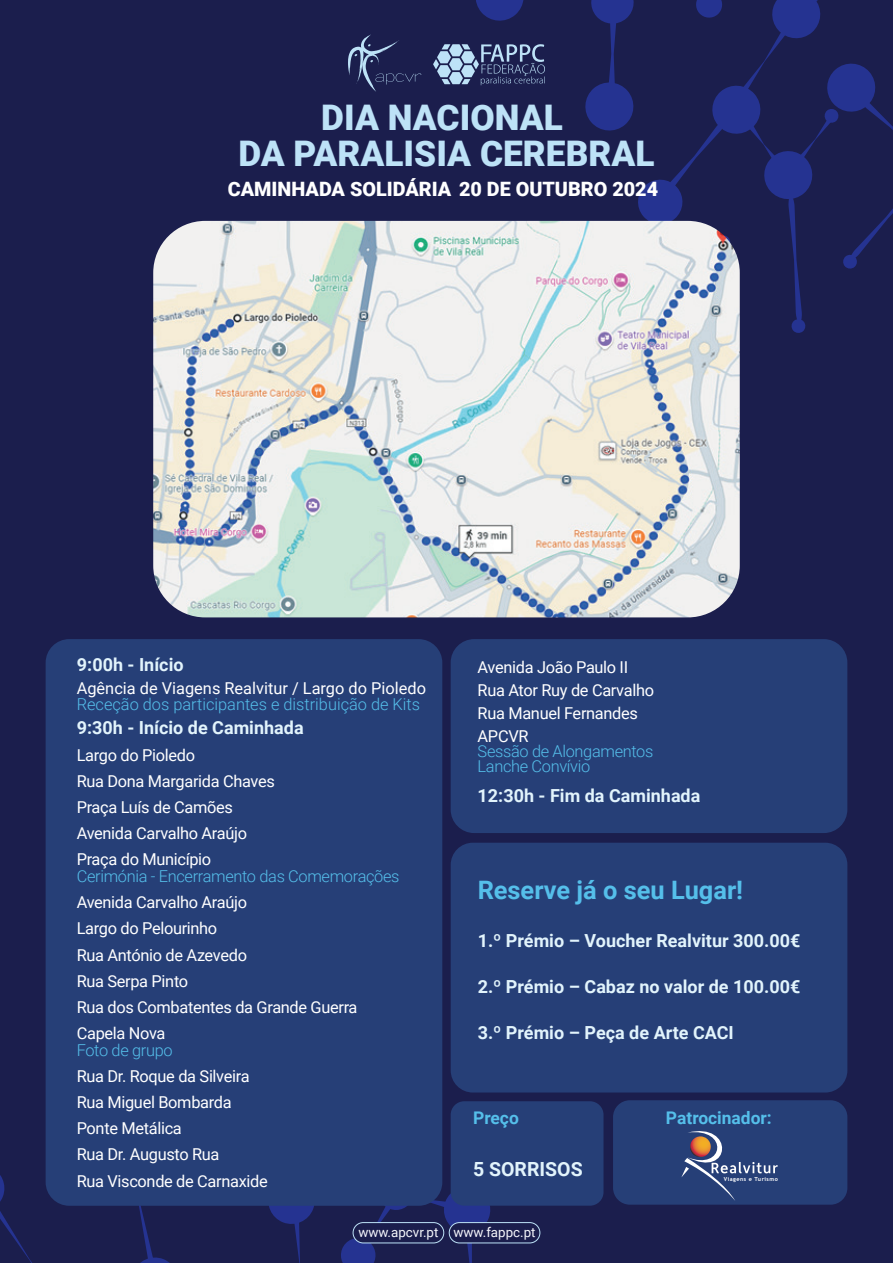
<style>
.page{position:relative;width:893px;height:1263px;background:#1b1e4d}
.page>*{position:absolute;margin:0;border:0;box-sizing:border-box;transform-origin:0 0}
.t1{font:900 35.25px/36.3px "Roboto";color:#bde2f7;text-align:center}
.t2{font:700 25.35px "Roboto";color:#55bfea}
.t3{font:900 19.8px "Roboto";color:#fff}
.t4{font:700 19.5px "Roboto";color:#e2f4fc}
.t5{font:700 18px "Roboto";color:#e2f4fc}
.t6{font:700 17.4px "Roboto";color:#55bfea}
.t7{font:16.35px/26.2px "Roboto";letter-spacing:-.02em;color:#fff}
.t8{font:300 16.35px/15px "Roboto";letter-spacing:-.02em;color:#55bfea}
.t9{font:300 16.35px "Roboto";color:#55bfea}
.t10{font:16.35px "Roboto";color:#fff}
.t11{font:13.35px "Roboto";color:#f5f6fb}
.t12{font:700 5.55px "Trebuchet MS";letter-spacing:.08em;color:#fff}
</style>
<div class="page">
<svg style="left:476px;top:0;width:48px;height:21px"></svg>
<svg style="left:582px;top:0;width:311px;height:333px"></svg>
<svg style="left:139px;top:1206px;width:175px;height:57px"></svg>
<svg style="left:0;top:1162px;width:56px;height:101px"></svg>
<svg style="left:341px;top:1173px;width:152px;height:90px"></svg>
<svg style="left:433px;top:44px;width:112px;height:41px"></svg>
<svg style="left:348px;top:35px;width:73px;height:57px"></svg>
<div style="left:353px;top:1222px;width:91px;height:21px;background:#1b1e4d;border-radius:10px"></div>
<div style="left:353px;top:1222px;width:91px;height:21px;border:1px solid #bde2f7;border-radius:10px"></div>
<div style="left:449px;top:1222px;width:91px;height:21px;background:#1b1e4d;border-radius:10px"></div>
<div style="left:449px;top:1222px;width:91px;height:21px;border:1px solid #bde2f7;border-radius:10px"></div>
<div style="left:451px;top:843px;width:396px;height:249px;background:#263f77;border-radius:22px"></div>
<div style="left:451px;top:1101px;width:152px;height:105px;background:#263f77;border-radius:14px"></div>
<div style="left:613px;top:1100px;width:234px;height:105px;background:#263f77;border-radius:17px"></div>
<div style="left:46px;top:639px;width:396px;height:567px;background:#263f77;border-radius:24px"></div>
<div style="left:451px;top:639px;width:396px;height:194px;background:#263f77;border-radius:23px"></div>
<img style="left:153px;top:221px;width:587px;height:396px">
<svg style="left:681px;top:1131px;width:97px;height:70px"></svg>
<h1 class="t1" style="left:238px;top:98px;width:418px">DIA NACIONAL<br>DA PARALISIA CEREBRAL</h1>
<p class="t3" style="left:228px;top:175px;width:432px">CAMINHADA SOLIDÁRIA 20 DE OUTUBRO 2024</p>
<p class="t5" style="left:77px;top:652px;width:108px">9:00h - Início</p>
<p class="t9" style="left:77px;top:692px;width:345px">Receção dos participantes e distribuição de Kits</p>
<p class="t5" style="left:77px;top:715px;width:228px">9:30h - Início de Caminhada</p>
<p class="t7" style="left:77px;top:741px;width:200px">Largo do Pioledo<br>Rua Dona Margarida Chaves<br>Praça Luís de Camões<br>Avenida Carvalho Araújo<br>Praça do Município</p>
<p class="t8" style="left:77px;top:868px;width:324px">Cerimónia - Encerramento das Comemorações</p>
<p class="t7" style="left:77px;top:888px;width:282px">Avenida Carvalho Araújo<br>Largo do Pelourinho<br>Rua António de Azevedo<br>Rua Serpa Pinto<br>Rua dos Combatentes da Grande Guerra<br>Capela Nova</p>
<p class="t8" style="left:77px;top:1042px;width:97px">Foto de grupo</p>
<p class="t7" style="left:77px;top:1062px;width:193px">Rua Dr. Roque da Silveira<br>Rua Miguel Bombarda<br>Ponte Metálica<br>Rua Dr. Augusto Rua<br>Rua Visconde de Carnaxide</p>
<p class="t10" style="left:77px;top:677px;width:351px">Agência de Viagens Realvitur / Largo do Pioledo</p>
<p class="t7" style="left:478px;top:655px;width:178px;line-height:23px">Avenida João Paulo II<br>Rua Ator Ruy de Carvalho<br>Rua Manuel Fernandes<br>APCVR</p>
<p class="t8" style="left:478px;top:743px;width:177px">Sessão de Alongamentos<br>Lanche Convívio</p>
<p class="t5" style="left:478px;top:783px;width:224px">12:30h - Fim da Caminhada</p>
<h2 class="t2" style="left:478px;top:872px;width:267px">Reserve já o seu Lugar!</h2>
<p class="t5" style="left:478px;top:928px;width:324px">1.º Prémio – Voucher Realvitur 300.00€</p>
<p class="t5" style="left:478px;top:974px;width:324px">2.º Prémio – Cabaz no valor de 100.00€</p>
<p class="t5" style="left:478px;top:1020px;width:258px">3.º Prémio – Peça de Arte CACI</p>
<p class="t6" style="left:473px;top:1105px;width:47px">Preço</p>
<p class="t6" style="left:666px;top:1105px;width:107px">Patrocinador:</p>
<p class="t4" style="left:473px;top:1156px;width:111px">5 SORRISOS</p>
<p class="t12" style="left:724px;top:1175px;width:56px">Viagens e Turismo</p>
<p class="t11" style="left:358px;top:1222px;width:179px">www.apcvr.pt www.fappc.pt</p>
</div>
